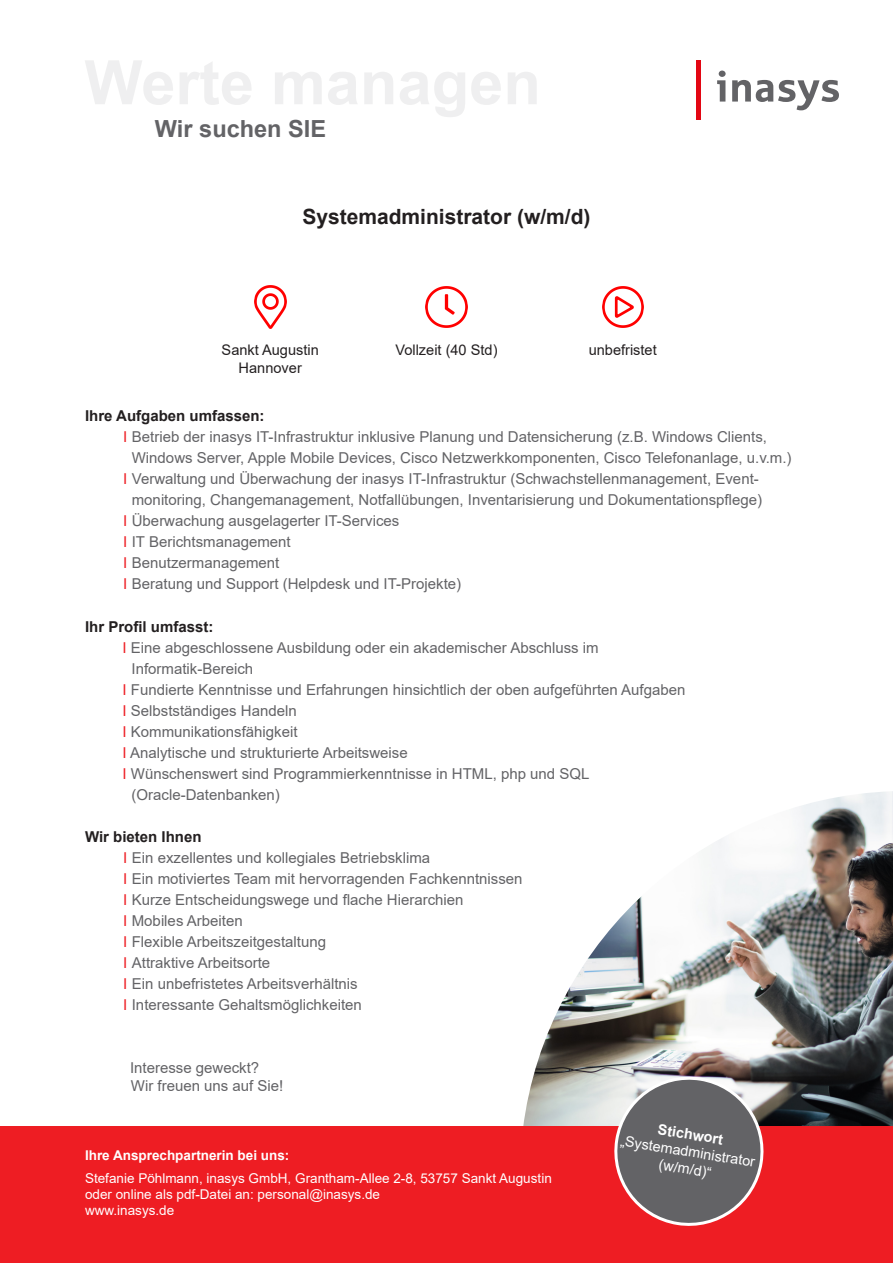
<style>
.page{position:relative;width:893px;height:1263px;background:#fff}
.page>*{position:absolute;margin:0;border:0;box-sizing:border-box;transform-origin:0 0}
.t1{font:700 23.55px "Arial";color:#636366}
.t2{font:700 21px "Arial";color:#231f20}
.t3{font:15px/21px "Arial";color:#636366}
.t4{font:700 15px "Arial";color:#231f20}
.t5{font:14.55px "Arial";color:#231f20}
.t6{font:14.4px/17.2px "Arial";color:#fff;text-align:center}
.t7{font:700 14.4px "Arial";color:#fff}
.t8{font:13.5px/16.2px "Arial";color:#fff}
.t9{font:700 13.5px "Arial";color:#fff}
.s1{color:#ee1d23}
</style>
<div class="page">
<div style="left:696px;top:60px;width:5px;height:60px;background:#e30613"></div>
<svg style="left:717px;top:71px;width:122px;height:39px"></svg>
<img style="left:254px;top:286px;width:32px;height:42px">
<img style="left:426px;top:286px;width:41px;height:41px">
<img style="left:602px;top:286px;width:41px;height:41px">
<img style="left:523px;top:791px;width:370px;height:335px">
<div style="left:0;top:1126px;width:893px;height:137px;background:#ee1d23"></div>
<svg style="left:607px;top:1069px;width:164px;height:157px"></svg>
<p class="t1" style="left:155px;top:113px;width:173px">Wir suchen SIE</p>
<p class="t2" style="left:302px;top:201px;width:290px">Systemadministrator (w/m/d)</p>
<p class="t5" style="left:222px;top:340px;width:99px">Sankt Augustin</p>
<p class="t5" style="left:239px;top:358px;width:65px">Hannover</p>
<p class="t5" style="left:395px;top:340px;width:104px">Vollzeit (40 Std)</p>
<p class="t5" style="left:589px;top:340px;width:70px">unbefristet</p>
<p class="t4" style="left:85px;top:405px;width:181px">Ihre Aufgaben umfassen:</p>
<p class="t3" style="left:132px;top:426px;width:661px;text-indent:-9px"><span class="s1">I</span> Betrieb der inasys IT-Infrastruktur inklusive Planung und Datensicherung (z.B. Windows Clients,<br>Windows Server, Apple Mobile Devices, Cisco Netzwerkkomponenten, Cisco Telefonanlage, u.v.m.)</p>
<p class="t3" style="left:123px;top:468px;width:640px;text-align:center"><span class="s1">I</span> Verwaltung und Überwachung der inasys IT-Infrastruktur (Schwachstellenmanagement, Event&shy;monitoring, Changemanagement, Notfallübungen, Inventarisierung und Dokumentationspflege)</p>
<p class="t3" style="left:123px;top:510px;width:278px"><span class="s1">I</span> Überwachung ausgelagerter IT-Services</p>
<p class="t3" style="left:123px;top:531px;width:169px"><span class="s1">I</span> IT Berichtsmanagement</p>
<p class="t3" style="left:123px;top:552px;width:158px"><span class="s1">I</span> Benutzermanagement</p>
<p class="t3" style="left:123px;top:573px;width:339px"><span class="s1">I</span> Beratung und Support (Helpdesk und IT-Projekte)</p>
<p class="t4" style="left:85px;top:616px;width:130px">Ihr Profil umfasst:</p>
<p class="t3" style="left:123px;top:637px;width:478px"><span class="s1">I</span> Eine abgeschlossene Ausbildung oder ein akademischer Abschluss im</p>
<p class="t3" style="left:132px;top:658px;width:123px">Informatik-Bereich</p>
<p class="t3" style="left:123px;top:679px;width:564px"><span class="s1">I</span> Fundierte Kenntnisse und Erfahrungen hinsichtlich der oben aufgeführten Aufgaben</p>
<p class="t3" style="left:123px;top:700px;width:176px"><span class="s1">I</span> Selbstständiges Handeln</p>
<p class="t3" style="left:123px;top:721px;width:177px"><span class="s1">I</span> Kommunikationsfähigkeit</p>
<p class="t3" style="left:123px;top:742px;width:287px"><span class="s1">I</span> Analytische und strukturierte Arbeitsweise</p>
<p class="t3" style="left:123px;top:763px;width:468px"><span class="s1">I</span> Wünschenswert sind Programmierkenntnisse in HTML, php und SQL</p>
<p class="t3" style="left:132px;top:784px;width:150px">(Oracle-Datenbanken)</p>
<p class="t4" style="left:85px;top:826px;width:118px">Wir bieten Ihnen</p>
<p class="t3" style="left:123px;top:847px;width:308px"><span class="s1">I</span> Ein exzellentes und kollegiales Betriebsklima</p>
<p class="t3" style="left:123px;top:868px;width:401px"><span class="s1">I</span> Ein motiviertes Team mit hervorragenden Fachkenntnissen</p>
<p class="t3" style="left:123px;top:889px;width:342px"><span class="s1">I</span> Kurze Entscheidungswege und flache Hierarchien</p>
<p class="t3" style="left:123px;top:910px;width:121px"><span class="s1">I</span> Mobiles Arbeiten</p>
<p class="t3" style="left:123px;top:931px;width:204px"><span class="s1">I</span> Flexible Arbeitszeitgestaltung</p>
<p class="t3" style="left:123px;top:952px;width:148px"><span class="s1">I</span> Attraktive Arbeitsorte</p>
<p class="t3" style="left:123px;top:973px;width:236px"><span class="s1">I</span> Ein unbefristetes Arbeitsverhältnis</p>
<p class="t3" style="left:123px;top:994px;width:240px"><span class="s1">I</span> Interessante Gehaltsmöglichkeiten</p>
<p class="t3" style="left:130px;top:1057px;width:131px">Interesse geweckt?</p>
<p class="t3" style="left:131px;top:1075px;width:154px">Wir freuen uns auf Sie!</p>
<p class="t9" style="left:85px;top:1146px;width:206px">Ihre Ansprechpartnerin bei uns:</p>
<p class="t8" style="left:85px;top:1170px;width:468px">Stefanie Pöhlmann, inasys GmbH, Grantham-Allee 2-8, 53757 Sankt Augustin oder online als pdf-Datei an: personal@inasys.de</p>
<p class="t8" style="left:85px;top:1202px;width:91px">www.inasys.de</p>
<p class="t7" style="left:660px;top:1119px;width:67px;rotate:9deg">Stichwort</p>
<p class="t6" style="left:622px;top:1132px;width:138px;rotate:9deg">„Systemadministrator (w/m/d)“</p>
</div>
